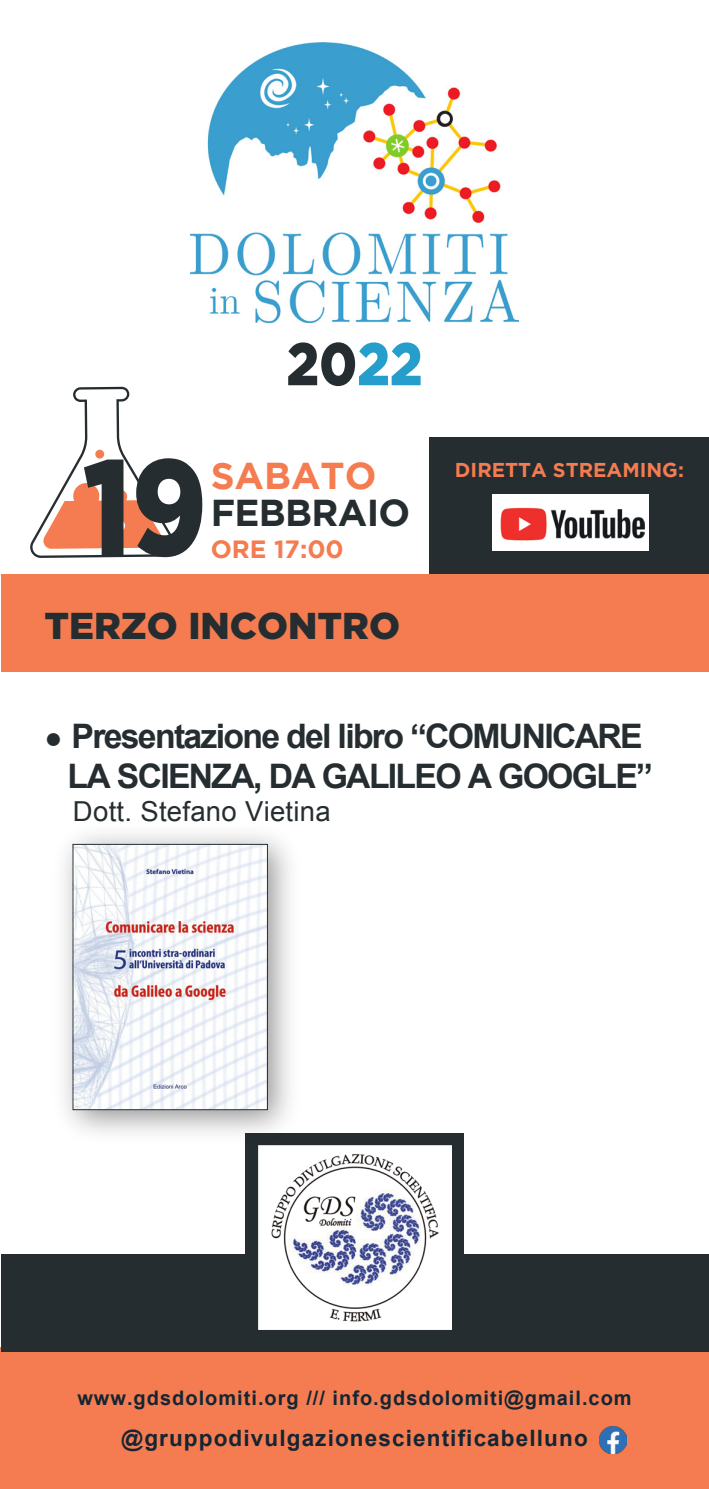
<style>
.page{position:relative;width:709px;height:1489px;background:#fff}
.page>*{position:absolute;margin:0;border:0;box-sizing:border-box;transform-origin:0 0}
.t1{font:900 135.75px "Gotham";color:#262d31;scale:.84 1}
.t2{font:900 60px "Gotham";color:#262d31;scale:.87 1}
.t3{font:900 37.25px "Gotham";color:#262d31}
.t4{font:700 37.25px "Gotham";letter-spacing:-.02em;color:#262d31}
.t5{font:700 37.25px "Gotham";color:#f47c50}
.t6{font:700 33.75px/40.5px "Arial";letter-spacing:-.05em;color:#262d31}
.t7{font:27.5px "Arial";letter-spacing:.01em;color:#262d31}
.t8{font:700 25px "Gotham";color:#f47c50}
.t9{font:700 22.5px "Arial";letter-spacing:.05em;color:#152533}
.t10{font:700 20px "Arial";letter-spacing:.05em;color:#152533}
.t11{font:700 20px "Gotham";color:#f47c50}
.s1{color:#269ecc}
.s2{font-size:30px}
</style>
<div class="page">
<div style="left:429px;top:438px;width:280px;height:207px;background:#262d31"></div>
<div style="left:1px;top:574px;width:708px;height:98px;background:#f47c50"></div>
<div style="left:0;top:1347px;width:709px;height:141px;background:#f47c50"></div>
<div style="left:1px;top:1254px;width:708px;height:97px;background:#262d31"></div>
<div style="left:245px;top:1133px;width:218px;height:218px;background:#262d31"></div>
<img style="left:258px;top:1145px;width:193px;height:184px">
<img style="left:64px;top:834px;width:247px;height:319px">
<img style="left:75px;top:846px;width:191px;height:261px">
<div style="left:73px;top:844px;width:195px;height:265px;border:1px solid #262d31"></div>
<svg style="left:30px;top:387px;width:147px;height:171px"></svg>
<div style="left:113px;top:472px;width:7px;height:6px;background:#f47c50;border-radius:50%"></div>
<div style="left:95px;top:449px;width:9px;height:9px;background:#f47c50;border-radius:50%"></div>
<img style="left:190px;top:43px;width:328px;height:279px">
<div style="left:493px;top:494px;width:156px;height:57px;background:#fff"></div>
<img style="left:500px;top:507px;width:144px;height:34px">
<img style="left:599px;top:1426px;width:27px;height:26px">
<h2 class="t2" style="left:286px;top:329px;width:158px">20<span class="s1">22</span></h2>
<h1 class="t1" style="left:83px;top:428px;width:149px">19</h1>
<p class="t5" style="left:211px;top:454px;width:167px">SABATO</p>
<p class="t4" style="left:211px;top:491px;width:201px">FEBBRAIO</p>
<p class="t8" style="left:211px;top:534px;width:134px">ORE 17:00</p>
<p class="t3" style="left:44px;top:604px;width:357px">TERZO INCONTRO</p>
<p class="t11" style="left:455px;top:458px;width:230px">DIRETTA STREAMING:</p>
<p class="t6" style="left:68px;top:716px;width:587px;text-indent:-23px"><span class="s2">●</span> Presentazione del libro “COMUNICARE<br>LA SCIENZA, DA GALILEO A GOOGLE”</p>
<p class="t7" style="left:73px;top:793px;width:259px">Dott. Stefano Vietina</p>
<p class="t10" style="left:77px;top:1384px;width:556px">www.gdsdolomiti.org /// info.gdsdolomiti@gmail.com</p>
<p class="t9" style="left:121px;top:1422px;width:468px">@gruppodivulgazionescientificabelluno</p>
</div>
